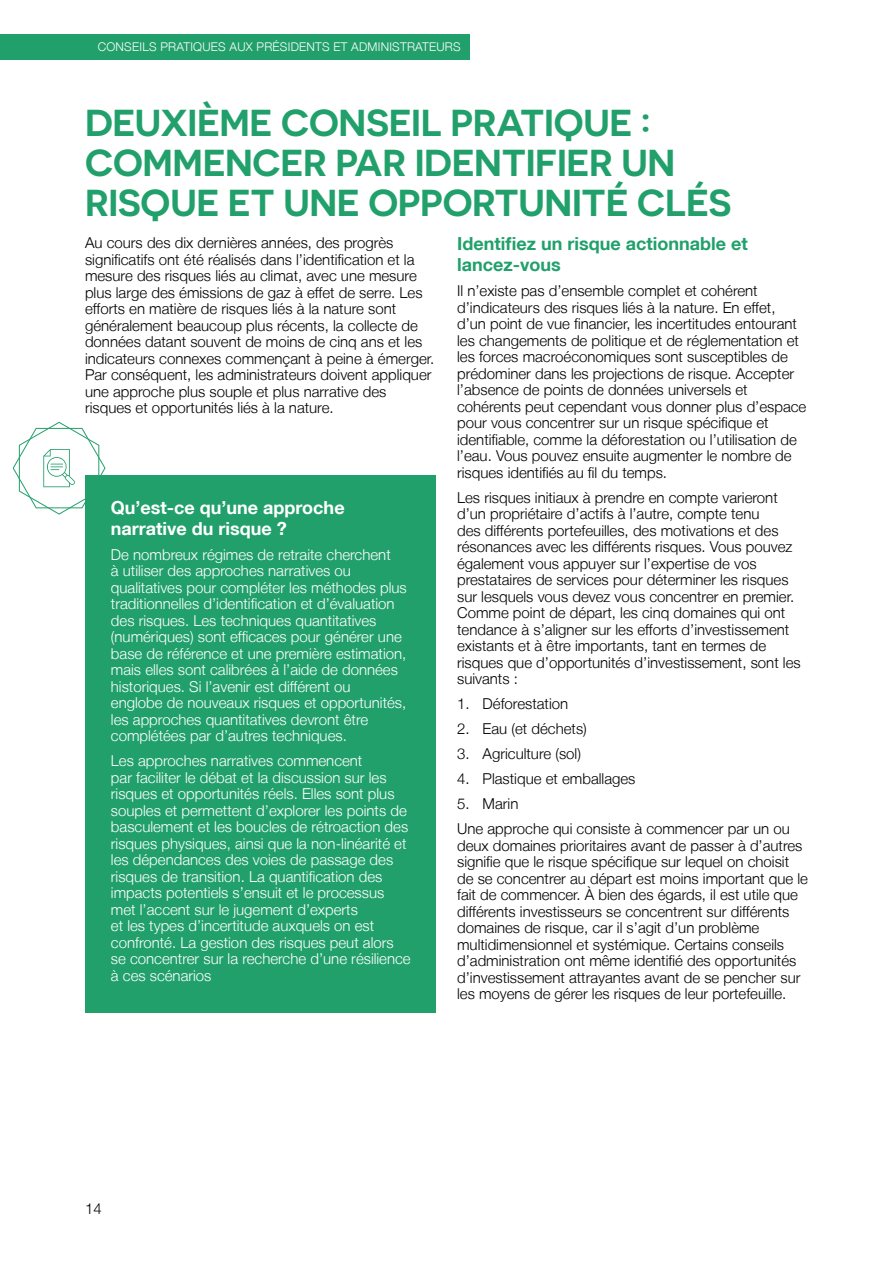
<style>
.page{position:relative;width:893px;height:1263px;background:#fff}
.page>*{position:absolute;margin:0;border:0;box-sizing:border-box;transform-origin:0 0}
.t1{font:600 37.5px/39.8px "Novecentosanswide";letter-spacing:-.01em;color:#21a06b}
.t2{font:700 18px/21px "Helvetica Neue LT";color:#21a06b}
.t3{font:700 18px/21px "Helvetica Neue LT";color:#fff}
.t4{font:300 15px/16.5px "Helvetica Neue LT";color:#000}
.t5{font:300 15px/16.5px "Helvetica Neue LT";color:#fff}
.t6{font:300 12px "Helvetica Neue LT";letter-spacing:.02em;color:#fff}
</style>
<div class="page">
<div style="left:0;top:34px;width:469px;height:26px;background:#21a06b"></div>
<div style="left:85px;top:475px;width:351px;height:538px;background:#21a06b"></div>
<svg style="left:13px;top:422px;width:92px;height:93px"></svg>
<p class="t6" style="left:98px;top:39px;width:364px">CONSEILS PRATIQUES AUX PRÉSIDENTS ET ADMINISTRATEURS</p>
<h1 class="t1" style="left:85px;top:103px;width:648px">DEUXIÈME CONSEIL PRATIQUE :<br>COMMENCER PAR IDENTIFIER UN<br>RISQUE ET UNE OPPORTUNITÉ CLÉS</h1>
<p class="t4" style="left:85px;top:234px;width:351px">Au cours des dix dernières années, des progrès significatifs ont été réalisés dans l’identification et la mesure des risques liés au climat, avec une mesure plus large des émissions de gaz à effet de serre. Les efforts en matière de risques liés à la nature sont généralement beaucoup plus récents, la collecte de données datant souvent de moins de cinq ans et les indicateurs connexes commençant à peine à émerger.<br>Par conséquent, les administrateurs doivent appliquer une approche plus souple et plus narrative des risques et opportunités liés à la nature.</p>
<p class="t2" style="left:457px;top:233px;width:292px">Identifiez un risque actionnable et lancez-vous</p>
<p class="t4" style="left:457px;top:282px;width:351px">Il n’existe pas d’ensemble complet et cohérent d’indicateurs des risques liés à la nature. En effet, d’un point de vue financier, les incertitudes entourant les changements de politique et de réglementation et les forces macroéconomiques sont susceptibles de prédominer dans les projections de risque. Accepter l’absence de points de données universels et cohérents peut cependant vous donner plus d’espace pour vous concentrer sur un risque spécifique et identifiable, comme la déforestation ou l’utilisation de l’eau. Vous pouvez ensuite augmenter le nombre de risques identifiés au fil du temps.</p>
<p class="t4" style="left:457px;top:489px;width:345px">Les risques initiaux à prendre en compte varieront d’un propriétaire d’actifs à l’autre, compte tenu<br>des différents portefeuilles, des motivations et des résonances avec les différents risques. Vous pouvez également vous appuyer sur l’expertise de vos prestataires de services pour déterminer les risques sur lesquels vous devez vous concentrer en premier.<br>Comme point de départ, les cinq domaines qui ont tendance à s’aligner sur les efforts d’investissement existants et à être importants, tant en termes de risques que d’opportunités d’investissement, sont les suivants :</p>
<p class="t4" style="left:457px;top:695px;width:113px">1. Déforestation</p>
<p class="t4" style="left:457px;top:720px;width:131px">2. Eau (et déchets)</p>
<p class="t4" style="left:457px;top:745px;width:125px">3. Agriculture (sol)</p>
<p class="t4" style="left:457px;top:770px;width:180px">4. Plastique et emballages</p>
<p class="t4" style="left:457px;top:791px;width:334px;line-height:25px">5. Marin<br>Une approche qui consiste à commencer par un ou</p>
<p class="t4" style="left:457px;top:837px;width:352px">deux domaines prioritaires avant de passer à d’autres signifie que le risque spécifique sur lequel on choisit de se concentrer au départ est moins important que le fait de commencer. À bien des égards, il est utile que différents investisseurs se concentrent sur différents domaines de risque, car il s’agit d’un problème multidimensionnel et systémique. Certains conseils d’administration ont même identifié des opportunités d’investissement attrayantes avant de se pencher sur les moyens de gérer les risques de leur portefeuille.</p>
<p class="t3" style="left:111px;top:496px;width:235px">Qu’est-ce qu’une approche narrative du risque ?</p>
<p class="t5" style="left:111px;top:546px;width:297px">De nombreux régimes de retraite cherchent<br>à utiliser des approches narratives ou qualitatives pour compléter les méthodes plus traditionnelles d’identification et d’évaluation des risques. Les techniques quantitatives (numériques) sont efficaces pour générer une base de référence et une première estimation, mais elles sont calibrées à l’aide de données historiques. Si l’avenir est différent ou<br>englobe de nouveaux risques et opportunités, les approches quantitatives devront être complétées par d’autres techniques.</p>
<p class="t5" style="left:111px;top:752px;width:301px">Les approches narratives commencent<br>par faciliter le débat et la discussion sur les risques et opportunités réels. Elles sont plus souples et permettent d’explorer les points de basculement et les boucles de rétroaction des risques physiques, ainsi que la non-linéarité et les dépendances des voies de passage des risques de transition. La quantification des impacts potentiels s’ensuit et le processus met l’accent sur le jugement d’experts<br>et les types d’incertitude auxquels on est confronté. La gestion des risques peut alors se concentrer sur la recherche d’une résilience à ces scénarios</p>
<p class="t4" style="left:85px;top:1200px;width:18px">14</p>
</div>
